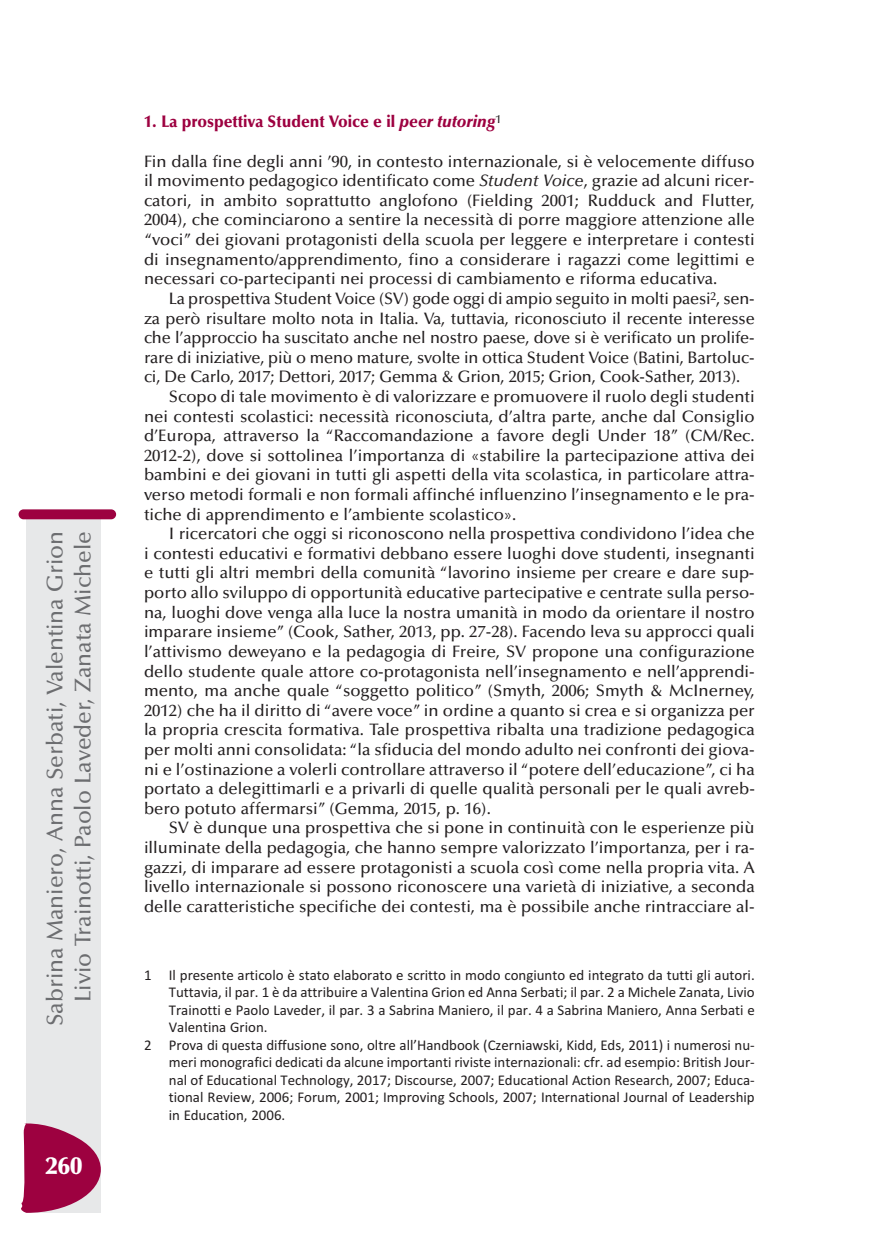
<style>
.page{position:relative;width:869px;height:1241px;background:#fff}
.page>*{position:absolute;margin:0;border:0;box-sizing:border-box;transform-origin:0 0}
.t1{font:900 24.5px "Optima";color:#fff}
.t2{font:500 22.75px/28px "Optima";color:#6c6d70;text-align:right}
.t3{font:500 16.62px/19.6px "Optima";color:#231f20;text-align:justify}
.t4{font:900 16.62px "Optima";color:#9d0140;scale:.95 1}
.t5{font:14.88px "Calibri";color:#231f20}
.s1{font-style:italic}
</style>
<div class="page">
<div style="left:27px;top:517px;width:74px;height:695px;background:#e7e8e9"></div>
<div style="left:19px;top:509px;width:97px;height:10px;background:#9d0140;border-radius:5px"></div>
<svg style="left:21px;top:1122px;width:80px;height:90px"></svg>
<h2 class="t2" style="left:43px;top:1025px;width:496px;rotate:-90deg">Sabrina Maniero, Anna Serbati, Valentina Grion<br>Livio Trainotti, Paolo Laveder, Zanata Michele</h2>
<h1 class="t1" style="left:45px;top:1155px;width:38px">260</h1>
<p class="t4" style="left:144px;top:114px;width:377px">1. La prospettiva Student Voice e il <span class="s1">peer tutoring</span><sup>1</sup></p>
<p class="t3" style="left:144px;top:153px;width:612px">Fin dalla fine degli anni ’90, in contesto internazionale, si è velocemente diffuso il movimento pedagogico identificato come <span class="s1">Student Voice</span>, grazie ad alcuni ricer&shy;catori, in ambito soprattutto anglofono (Fielding 2001; Rudduck and Flutter, 2004), che cominciarono a sentire la necessità di porre maggiore attenzione alle “voci” dei giovani protagonisti della scuola per leggere e interpretare i contesti di insegnamento/apprendimento, fino a considerare i ragazzi come legittimi e necessari co-partecipanti nei processi di cambiamento e riforma educativa.</p>
<p class="t3" style="left:169px;top:290px;width:587px">La prospettiva Student Voice (SV) gode oggi di ampio seguito in molti paesi<sup>2</sup>, sen-</p>
<p class="t3" style="left:144px;top:310px;width:612px">za però risultare molto nota in Italia. Va, tuttavia, riconosciuto il recente interesse</p>
<p class="t3" style="left:144px;top:329px;width:611px">che l’approccio ha suscitato anche nel nostro paese, dove si è verificato un prolife-</p>
<p class="t3" style="left:144px;top:349px;width:611px">rare di iniziative, più o meno mature, svolte in ottica Student Voice (Batini, Bartoluc-</p>
<p class="t3" style="left:144px;top:368px;width:597px">ci, De Carlo, 2017; Dettori, 2017; Gemma &amp; Grion, 2015; Grion, Cook-Sather, 2013).</p>
<p class="t3" style="left:169px;top:388px;width:587px">Scopo di tale movimento è di valorizzare e promuovere il ruolo degli studenti</p>
<p class="t3" style="left:144px;top:408px;width:612px">nei contesti scolastici: necessità riconosciuta, d’altra parte, anche dal Consiglio</p>
<p class="t3" style="left:144px;top:427px;width:612px">d’Europa, attraverso la “Raccomandazione a favore degli Under 18” (CM/Rec.</p>
<p class="t3" style="left:144px;top:447px;width:612px">2012-2), dove si sottolinea l’importanza di «stabilire la partecipazione attiva dei</p>
<p class="t3" style="left:144px;top:466px;width:612px">bambini e dei giovani in tutti gli aspetti della vita scolastica, in particolare attra-</p>
<p class="t3" style="left:144px;top:486px;width:612px">verso metodi formali e non formali affinché influenzino l’insegnamento e le pra-</p>
<p class="t3" style="left:144px;top:506px;width:374px">tiche di apprendimento e l’ambiente scolastico».</p>
<p class="t3" style="left:169px;top:525px;width:587px">I ricercatori che oggi si riconoscono nella prospettiva condividono l’idea che</p>
<p class="t3" style="left:144px;top:545px;width:612px">i contesti educativi e formativi debbano essere luoghi dove studenti, insegnanti</p>
<p class="t3" style="left:144px;top:564px;width:611px">e tutti gli altri membri della comunità “lavorino insieme per creare e dare sup-</p>
<p class="t3" style="left:144px;top:584px;width:612px">porto allo sviluppo di opportunità educative partecipative e centrate sulla perso-</p>
<p class="t3" style="left:144px;top:604px;width:612px">na, luoghi dove venga alla luce la nostra umanità in modo da orientare il nostro</p>
<p class="t3" style="left:144px;top:623px;width:612px">imparare insieme” (Cook, Sather, 2013, pp. 27-28). Facendo leva su approcci quali</p>
<p class="t3" style="left:144px;top:643px;width:612px">l’attivismo deweyano e la pedagogia di Freire, SV propone una configurazione</p>
<p class="t3" style="left:144px;top:662px;width:612px">dello studente quale attore co-protagonista nell’insegnamento e nell’apprendi-</p>
<p class="t3" style="left:144px;top:682px;width:612px">mento, ma anche quale “soggetto politico” (Smyth, 2006; Smyth &amp; McInerney,</p>
<p class="t3" style="left:144px;top:702px;width:612px">2012) che ha il diritto di “avere voce” in ordine a quanto si crea e si organizza per</p>
<p class="t3" style="left:144px;top:721px;width:612px">la propria crescita formativa. Tale prospettiva ribalta una tradizione pedagogica</p>
<p class="t3" style="left:144px;top:741px;width:612px">per molti anni consolidata: “la sfiducia del mondo adulto nei confronti dei giova-</p>
<p class="t3" style="left:144px;top:760px;width:612px">ni e l’ostinazione a volerli controllare attraverso il “potere dell’educazione”, ci ha</p>
<p class="t3" style="left:144px;top:780px;width:612px">portato a delegittimarli e a privarli di quelle qualità personali per le quali avreb-</p>
<p class="t3" style="left:144px;top:800px;width:348px">bero potuto affermarsi” (Gemma, 2015, p. 16).</p>
<p class="t3" style="left:169px;top:819px;width:587px">SV è dunque una prospettiva che si pone in continuità con le esperienze più</p>
<p class="t3" style="left:144px;top:839px;width:612px">illuminate della pedagogia, che hanno sempre valorizzato l’importanza, per i ra-</p>
<p class="t3" style="left:144px;top:858px;width:612px">gazzi, di imparare ad essere protagonisti a scuola così come nella propria vita. A</p>
<p class="t3" style="left:144px;top:878px;width:612px">livello internazionale si possono riconoscere una varietà di iniziative, a seconda</p>
<p class="t3" style="left:144px;top:898px;width:612px">delle caratteristiche specifiche dei contesti, ma è possibile anche rintracciare al-</p>
<p class="t5" style="left:144px;top:965px;width:612px">1 Il presente articolo è stato elaborato e scritto in modo congiunto ed integrato da tutti gli autori.</p>
<p class="t5" style="left:169px;top:983px;width:587px">Tuttavia, il par. 1 è da attribuire a Valentina Grion ed Anna Serbati; il par. 2 a Michele Zanata, Livio</p>
<p class="t5" style="left:169px;top:1000px;width:587px">Trainotti e Paolo Laveder, il par. 3 a Sabrina Maniero, il par. 4 a Sabrina Maniero, Anna Serbati e</p>
<p class="t5" style="left:169px;top:1018px;width:100px">Valentina Grion.</p>
<p class="t5" style="left:144px;top:1035px;width:612px">2 Prova di questa diffusione sono, oltre all’Handbook (Czerniawski, Kidd, Eds, 2011) i numerosi nu-</p>
<p class="t5" style="left:169px;top:1053px;width:587px">meri monografici dedicati da alcune importanti riviste internazionali: cfr. ad esempio: British Jour-</p>
<p class="t5" style="left:169px;top:1070px;width:587px">nal of Educational Technology, 2017; Discourse, 2007; Educational Action Research, 2007; Educa-</p>
<p class="t5" style="left:169px;top:1088px;width:587px">tional Review, 2006; Forum, 2001; Improving Schools, 2007; International Journal of Leadership</p>
<p class="t5" style="left:169px;top:1105px;width:118px">in Education, 2006.</p>
</div>
